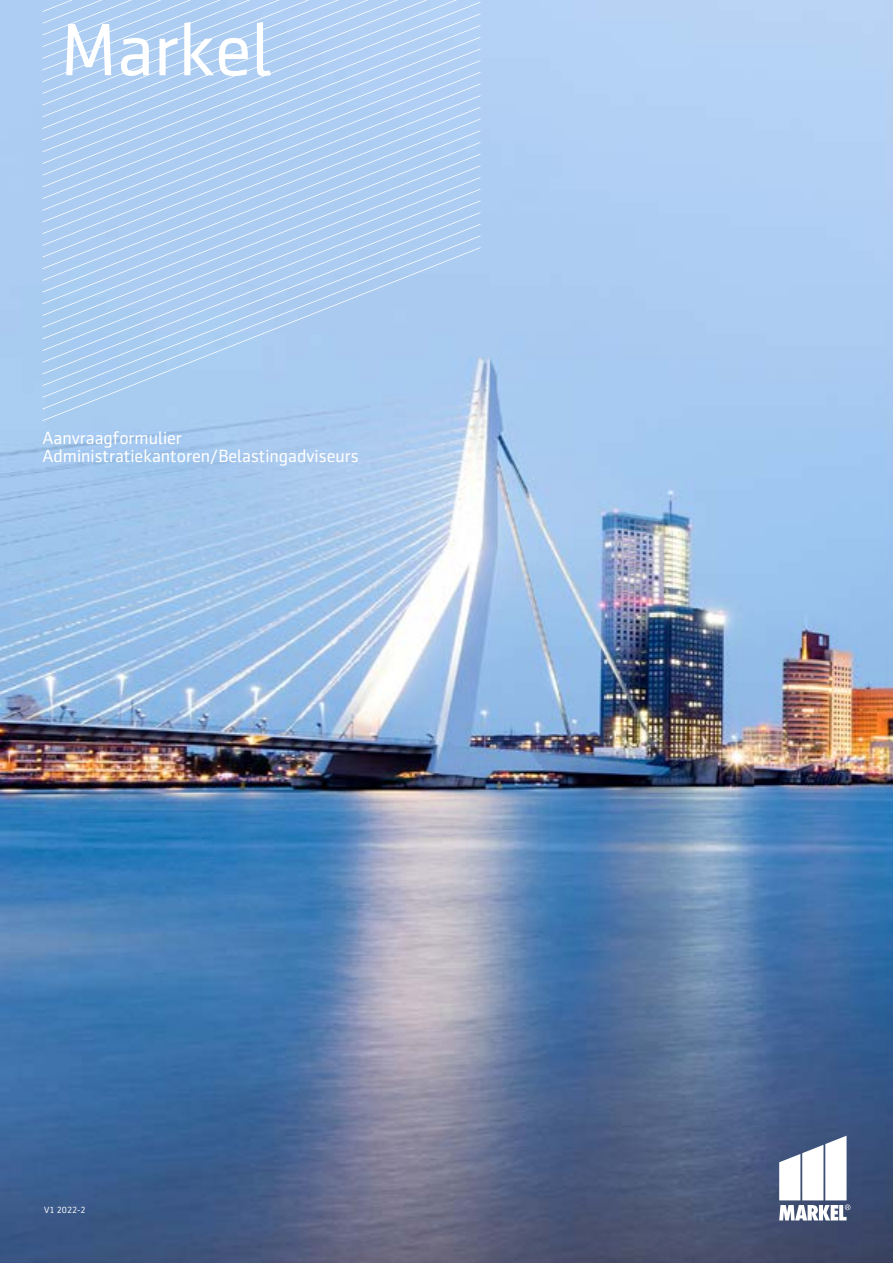
<style>
.page{position:relative;width:893px;height:1263px;background:#fff}
.page>*{position:absolute;margin:0;border:0;box-sizing:border-box;transform-origin:0 0}
.t1{font:75px "Sentico Sans DT";color:#fff}
.t2{font:18px/18px "Sentico Sans DT";color:#fff}
.t3{font:9px "Sentico Sans DT";color:#fff}
</style>
<div class="page">
<img style="left:0;top:0;width:893px;height:1263px">
<svg style="left:779px;top:1136px;width:71px;height:84px"></svg>
<svg style="left:43px;top:409px;width:437px;height:12px;background:#aacbef"></svg>
<div style="left:43px;top:398px;width:437px;height:11px;background:#a8ccf0"></div>
<div style="left:43px;top:386px;width:437px;height:12px;background:#a8ccf0"></div>
<div style="left:43px;top:374px;width:437px;height:12px;background:#a8ccf0"></div>
<div style="left:43px;top:363px;width:437px;height:11px;background:#a8ccf0"></div>
<div style="left:43px;top:351px;width:437px;height:12px;background:#a9ccf0"></div>
<div style="left:43px;top:339px;width:437px;height:12px;background:#aacbf0"></div>
<svg style="left:43px;top:328px;width:437px;height:11px;background:#accdf1"></svg>
<svg style="left:43px;top:316px;width:437px;height:12px;background:#adcdf1"></svg>
<svg style="left:43px;top:304px;width:437px;height:12px;background:#aecdf1"></svg>
<svg style="left:43px;top:293px;width:437px;height:11px;background:#aecdf1"></svg>
<svg style="left:43px;top:281px;width:437px;height:12px;background:#afcef1"></svg>
<svg style="left:43px;top:269px;width:437px;height:12px;background:#b0cef2"></svg>
<svg style="left:43px;top:257px;width:437px;height:12px;background:#b1cff2"></svg>
<svg style="left:43px;top:246px;width:437px;height:11px;background:#b1cff2"></svg>
<svg style="left:43px;top:234px;width:437px;height:12px;background:#b1cff2"></svg>
<svg style="left:43px;top:222px;width:437px;height:12px;background:#b1cff2"></svg>
<svg style="left:43px;top:211px;width:437px;height:11px;background:#b1cff2"></svg>
<svg style="left:43px;top:199px;width:437px;height:12px;background:#b1cff2"></svg>
<svg style="left:43px;top:187px;width:437px;height:12px;background:#b1cff2"></svg>
<svg style="left:43px;top:176px;width:437px;height:11px;background:#b1cff3"></svg>
<svg style="left:43px;top:2px;width:437px;height:174px;background:#b3d1f3"></svg>
<svg style="left:43px;top:0;width:414px;height:164px;background:#b4d1f4"></svg>
<svg style="left:43px;top:0;width:385px;height:152px;background:#b4d1f4"></svg>
<svg style="left:43px;top:0;width:355px;height:141px;background:#b3d0f3"></svg>
<svg style="left:43px;top:0;width:326px;height:129px;background:#b2d0f3"></svg>
<h1 class="t1" style="left:60px;top:9px;width:213px">Markel</h1>
<p class="t2" style="left:43px;top:429px;width:318px">Aanvraagformulier<br>Administratiekantoren/Belastingadviseurs</p>
<p class="t3" style="left:44px;top:1205px;width:43px">V1 2022-2</p>
</div>
